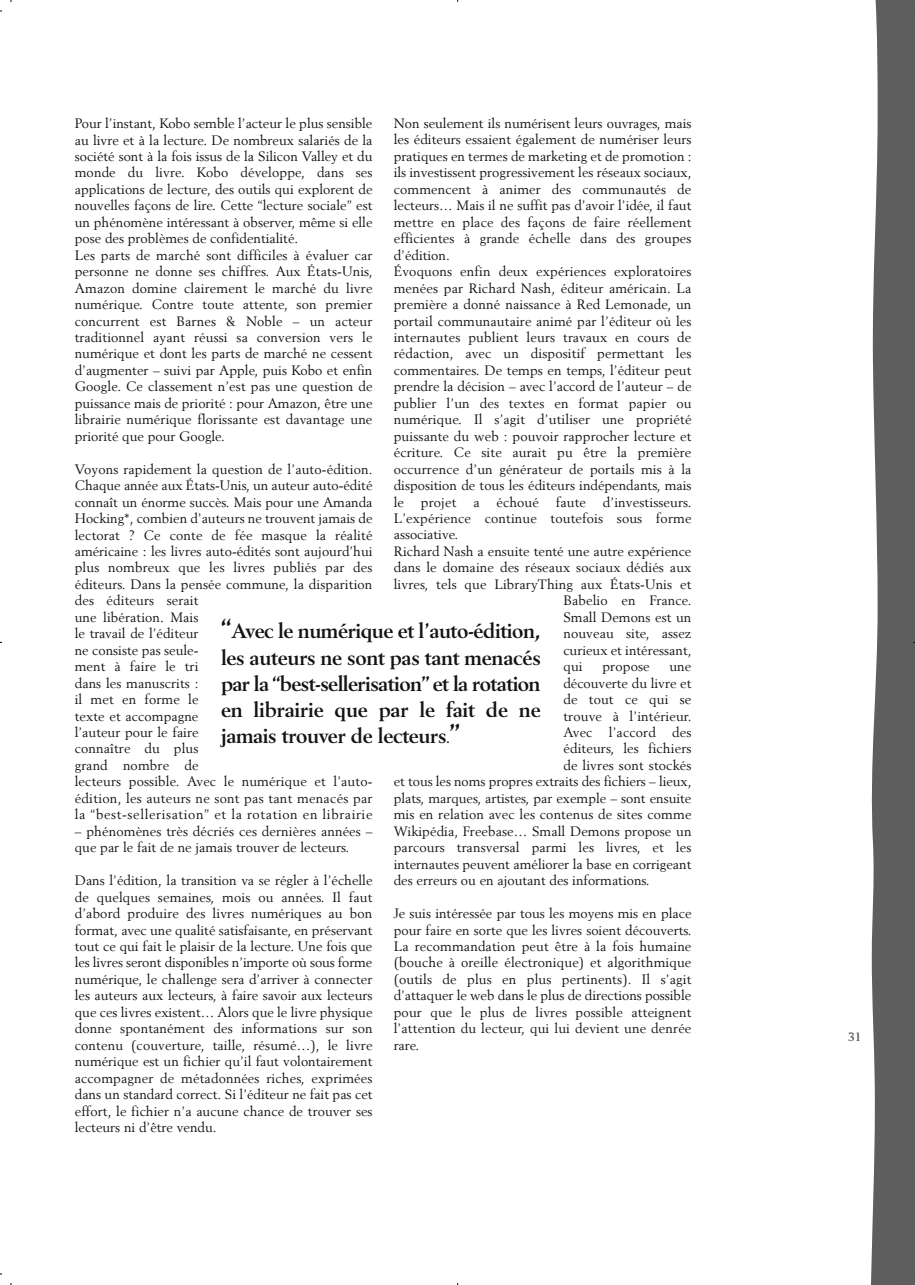
<style>
.page{position:relative;width:915px;height:1285px;background:#fff}
.page>*{position:absolute;margin:0;border:0;box-sizing:border-box;transform-origin:0 0}
.t1{font:700 21px/26.2px "Berling";letter-spacing:-.02em;color:#131313;text-align:justify}
.t2{font:13.5px/16.5px "Berling";letter-spacing:.01em;color:#131313}
.t3{font:700 12px "Berling";color:#5e5e5e}
.s1{font-size:27px}
.s2{font-size:13.5px}
</style>
<div class="page">
<hr style="left:437px;top:0;width:42px;height:1px;background:#000">
<hr style="left:437px;top:1284px;width:42px;height:1px;background:#000">
<hr style="left:0;top:621px;width:1px;height:42px;background:#000">
<svg style="left:871px;top:0;width:44px;height:1285px;background:#6c6c6c"></svg>
<p class="t2" style="left:394px;top:115px;width:299px">Non seulement ils numérisent leurs ouvrages, mais</p>
<p class="t2" style="left:394px;top:132px;width:299px">les éditeurs essaient également de numériser leurs</p>
<p class="t2" style="left:394px;top:148px;width:299px">pratiques en termes de marketing et de promotion :</p>
<p class="t2" style="left:394px;top:164px;width:299px">ils investissent progressivement les réseaux sociaux,</p>
<p class="t2" style="left:394px;top:181px;width:299px">commencent à animer des communautés de</p>
<p class="t2" style="left:394px;top:197px;width:299px">lecteurs… Mais il ne suffit pas d’avoir l’idée, il faut</p>
<p class="t2" style="left:394px;top:214px;width:299px">mettre en place des façons de faire réellement</p>
<p class="t2" style="left:394px;top:230px;width:299px">efficientes à grande échelle dans des groupes</p>
<p class="t2" style="left:394px;top:247px;width:58px">d’édition.</p>
<p class="t2" style="left:394px;top:263px;width:299px">Évoquons enfin deux expériences exploratoires</p>
<p class="t2" style="left:394px;top:280px;width:299px">menées par Richard Nash, éditeur américain. La</p>
<p class="t2" style="left:394px;top:296px;width:299px">première a donné naissance à Red Lemonade, un</p>
<p class="t2" style="left:394px;top:313px;width:299px">portail communautaire animé par l’éditeur où les</p>
<p class="t2" style="left:394px;top:329px;width:299px">internautes publient leurs travaux en cours de</p>
<p class="t2" style="left:394px;top:345px;width:299px">rédaction, avec un dispositif permettant les</p>
<p class="t2" style="left:394px;top:362px;width:299px">commentaires. De temps en temps, l’éditeur peut</p>
<p class="t2" style="left:394px;top:378px;width:299px">prendre la décision – avec l’accord de l’auteur – de</p>
<p class="t2" style="left:394px;top:395px;width:299px">publier l’un des textes en format papier ou</p>
<p class="t2" style="left:394px;top:411px;width:299px">numérique. Il s’agit d’utiliser une propriété</p>
<p class="t2" style="left:394px;top:428px;width:299px">puissante du web : pouvoir rapprocher lecture et</p>
<p class="t2" style="left:394px;top:444px;width:299px">écriture. Ce site aurait pu être la première</p>
<p class="t2" style="left:394px;top:461px;width:299px">occurrence d’un générateur de portails mis à la</p>
<p class="t2" style="left:394px;top:477px;width:299px">disposition de tous les éditeurs indépendants, mais</p>
<p class="t2" style="left:394px;top:494px;width:299px">le projet a échoué faute d’investisseurs.</p>
<p class="t2" style="left:394px;top:510px;width:299px">L’expérience continue toutefois sous forme</p>
<p class="t2" style="left:394px;top:527px;width:66px">associative.</p>
<p class="t2" style="left:394px;top:543px;width:299px">Richard Nash a ensuite tenté une autre expérience</p>
<p class="t2" style="left:394px;top:559px;width:299px">dans le domaine des réseaux sociaux dédiés aux</p>
<p class="t2" style="left:394px;top:576px;width:299px">livres, tels que LibraryThing aux États-Unis et</p>
<p class="t2" style="left:563px;top:592px;width:130px">Babelio en France.</p>
<p class="t2" style="left:563px;top:609px;width:129px">Small Demons est un</p>
<p class="t2" style="left:563px;top:625px;width:130px">nouveau site, assez</p>
<p class="t2" style="left:563px;top:642px;width:130px">curieux et intéressant,</p>
<p class="t2" style="left:563px;top:658px;width:21px">qui</p>
<p class="t2" style="left:602px;top:658px;width:49px">propose</p>
<p class="t2" style="left:669px;top:658px;width:24px">une</p>
<p class="t2" style="left:563px;top:675px;width:130px">découverte du livre et</p>
<p class="t2" style="left:563px;top:691px;width:130px">de tout ce qui se</p>
<p class="t2" style="left:563px;top:708px;width:130px">trouve à l’intérieur.</p>
<p class="t2" style="left:563px;top:724px;width:130px">Avec l’accord des</p>
<p class="t2" style="left:563px;top:740px;width:130px">éditeurs, les fichiers</p>
<p class="t2" style="left:563px;top:757px;width:130px">de livres sont stockés</p>
<p class="t2" style="left:394px;top:773px;width:299px">et tous les noms propres extraits des fichiers – lieux,</p>
<p class="t2" style="left:394px;top:790px;width:299px">plats, marques, artistes, par exemple – sont ensuite</p>
<p class="t2" style="left:394px;top:806px;width:299px">mis en relation avec les contenus de sites comme</p>
<p class="t2" style="left:394px;top:823px;width:299px">Wikipédia, Freebase… Small Demons propose un</p>
<p class="t2" style="left:394px;top:839px;width:299px">parcours transversal parmi les livres, et les</p>
<p class="t2" style="left:394px;top:856px;width:299px">internautes peuvent améliorer la base en corrigeant</p>
<p class="t2" style="left:394px;top:872px;width:257px">des erreurs ou en ajoutant des informations.</p>
<p class="t2" style="left:394px;top:905px;width:299px;text-align:justify">Je suis intéressée par tous les moyens mis en place pour faire en sorte que les livres soient découverts.<br>La recommandation peut être à la fois humaine (bouche à oreille électronique) et algorithmique (outils de plus en plus pertinents). Il s’agit d’attaquer le web dans le plus de directions possible pour que le plus de livres possible atteignent l’attention du lecteur, qui lui devient une denrée rare.</p>
<p class="t2" style="left:75px;top:115px;width:299px">Pour l’instant, Kobo semble l’acteur le plus sensible au livre et à la lecture. De nombreux salariés de la société sont à la fois issus de la Silicon Valley et du monde du livre. Kobo développe, dans ses applications de lecture, des outils qui explorent de nouvelles façons de lire. Cette “lecture sociale” est un phénomène intéressant à observer, même si elle pose des problèmes de confidentialité.<br>Les parts de marché sont difficiles à évaluer car personne ne donne ses chiffres. Aux États-Unis, Amazon domine clairement le marché du livre numérique. Contre toute attente, son premier concurrent est Barnes &amp; Noble – un acteur traditionnel ayant réussi sa conversion vers le numérique et dont les parts de marché ne cessent d’augmenter – suivi par Apple, puis Kobo et enfin Google. Ce classement n’est pas une question de puissance mais de priorité : pour Amazon, être une librairie numérique florissante est davantage une priorité que pour Google.</p>
<p class="t2" style="left:75px;top:461px;width:299px">Voyons rapidement la question de l’auto-édition.<br>Chaque année aux États-Unis, un auteur auto-édité connaît un énorme succès. Mais pour une Amanda Hocking*, combien d’auteurs ne trouvent jamais de lectorat ? Ce conte de fée masque la réalité américaine : les livres auto-édités sont aujourd’hui plus nombreux que les livres publiés par des éditeurs. Dans la pensée commune, la disparition des éditeurs serait<br>une libération. Mais<br>le travail de l’éditeur<br>ne consiste pas seule-<br>ment à faire le tri<br>dans les manuscrits :<br>il met en forme le<br>texte et accompagne<br>l’auteur pour le faire<br>connaître du plus<br>grand nombre de<br>lecteurs possible. Avec le numérique et l’auto&shy;édition, les auteurs ne sont pas tant menacés par la “best-sellerisation” et la rotation en librairie</p>
<p class="t2" style="left:75px;top:823px;width:299px">– phénomènes très décriés ces dernières années – que par le fait de ne jamais trouver de lecteurs.</p>
<p class="t2" style="left:75px;top:872px;width:299px;text-align:justify">Dans l’édition, la transition va se régler à l’échelle de quelques semaines, mois ou années. Il faut d’abord produire des livres numériques au bon format, avec une qualité satisfaisante, en préservant tout ce qui fait le plaisir de la lecture. Une fois que les livres seront disponibles n’importe où sous forme numérique, le challenge sera d’arriver à connecter les auteurs aux lecteurs, à faire savoir aux lecteurs que ces livres existent… Alors que le livre physique donne spontanément des informations sur son contenu (couverture, taille, résumé…), le livre numérique est un fichier qu’il faut volontairement accompagner de métadonnées riches, exprimées dans un standard correct. Si l’éditeur ne fait pas cet effort, le fichier n’a aucune chance de trouver ses lecteurs ni d’être vendu.</p>
<h1 class="t1" style="left:221px;top:619px;width:321px"><span class="s1">“</span>Avec le numérique et l’auto-édition, les auteurs ne sont pas tant menacés par la “best-sellerisation” et la rotation en librairie que par le fait de ne jamais trouver de lecteurs<span class="s2">.</span><span class="s1">”</span></h1>
<p class="t3" style="left:848px;top:1032px;width:15px">31</p>
</div>
